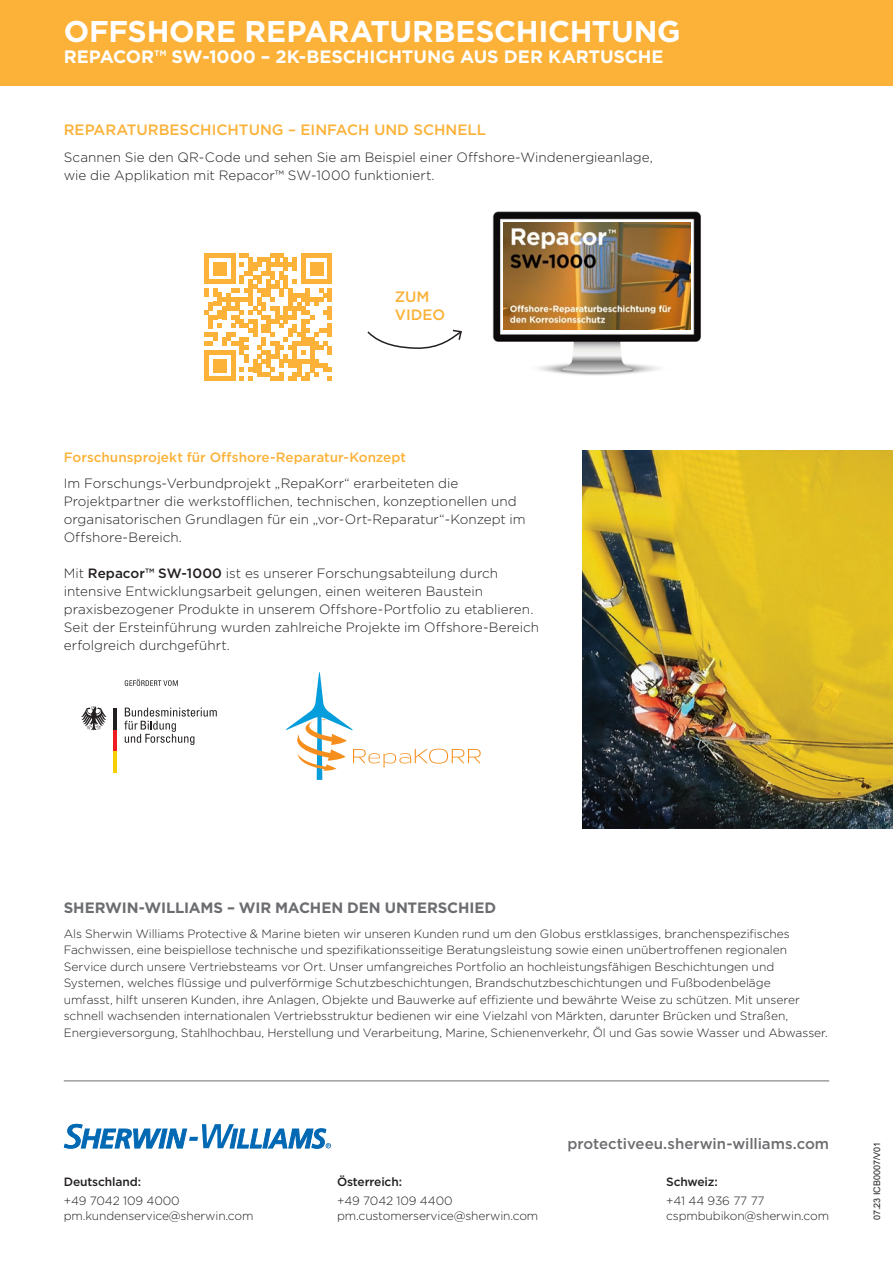
<style>
.page{position:relative;width:893px;height:1263px;background:#fff}
.page>*{position:absolute;margin:0;border:0;box-sizing:border-box;transform-origin:0 0}
.Product_Name{font:700 30px "Gotham";letter-spacing:-.01em;color:#fff}
.Product_Name-2{font:700 18px "Gotham";letter-spacing:-.005em;color:#fff}
.t1{font:500 15px "Gotham";color:#fcb238}
.t2{font:700 15px "Gotham";letter-spacing:-.01em;color:#6c6d70}
.para_intro_text{font:500 15px "Gotham";letter-spacing:-.005em;color:#6c6d70}
.Paragraph_Intro_Text{font:300 13.5px/18px "Gotham";color:#231f20}
.Paragraph_Intro_Text-2{font:500 13.5px "Gotham";letter-spacing:.005em;color:#fcb238}
.para_intro_text-2{font:300 12px/16.5px "Gotham";letter-spacing:-.005em;color:#231f20}
.para_intro_text-3{font:500 12px "Gotham";letter-spacing:-.01em;color:#231f20}
.para_intro_text-4{font:9px "Arial";color:#231f20}
.s1{font-weight:500}
</style>
<div class="page">
<svg style="left:204px;top:253px;width:128px;height:128px"></svg>
<img style="left:492px;top:211px;width:209px;height:165px">
<img style="left:503px;top:223px;width:188px;height:106px">
<svg style="left:367px;top:329px;width:95px;height:20px"></svg>
<div style="left:0;top:0;width:893px;height:85px;background:#fcb238"></div>
<svg style="left:64px;top:1124px;width:267px;height:25px"></svg>
<img style="left:583px;top:451px;width:310px;height:377px">
<svg style="left:286px;top:672px;width:195px;height:108px"></svg>
<svg style="left:124px;top:708px;width:93px;height:37px"></svg>
<hr style="left:113px;top:751px;width:4px;height:22px;background:#f4cf02">
<hr style="left:113px;top:729px;width:4px;height:22px;background:#ee1d23">
<hr style="left:113px;top:708px;width:4px;height:21px;background:#231f20">
<svg style="left:81px;top:706px;width:26px;height:24px"></svg>
<svg style="left:125px;top:679px;width:53px;height:7px"></svg>
<hr style="left:64px;top:1080px;width:765px;height:1px;background:#6c6d70">
<p class="Product_Name" style="left:64px;top:12px;width:618px">OFFSHORE REPARATURBESCHICHTUNG</p>
<p class="Product_Name-2" style="left:64px;top:45px;width:601px">REPACOR™ SW-1000 – 2K-BESCHICHTUNG AUS DER KARTUSCHE</p>
<p class="t1" style="left:64px;top:120px;width:424px">REPARATURBESCHICHTUNG – EINFACH UND SCHNELL</p>
<p class="Paragraph_Intro_Text" style="left:64px;top:148px;width:591px">Scannen Sie den QR-Code und sehen Sie am Beispiel einer Offshore-Windenergieanlage, wie die Applikation mit Repacor™ SW-1000 funktioniert.</p>
<p class="t1" style="left:395px;top:287px;width:36px">ZUM</p>
<p class="t1" style="left:395px;top:305px;width:52px">VIDEO</p>
<p class="Paragraph_Intro_Text-2" style="left:64px;top:448px;width:344px">Forschunsprojekt für Offshore-Reparatur-Konzept</p>
<p class="Paragraph_Intro_Text" style="left:64px;top:474px;width:463px">Im Forschungs-Verbundprojekt „RepaKorr“ erarbeiteten die Projektpartner die werkstofflichen, technischen, konzeptionellen und organisatorischen Grundlagen für ein „vor-Ort-Reparatur“-Konzept im Offshore-Bereich.</p>
<p class="Paragraph_Intro_Text" style="left:64px;top:564px;width:477px">Mit <span class="s1">Repacor™ SW-1000</span> ist es unserer Forschungsabteilung durch intensive Entwicklungsarbeit gelungen, einen weiteren Baustein praxisbezogener Produkte in unserem Offshore-Portfolio zu etablieren.<br>Seit der Ersteinführung wurden zahlreiche Projekte im Offshore-Bereich erfolgreich durchgeführt.</p>
<p class="t2" style="left:64px;top:897px;width:434px">SHERWIN-WILLIAMS – WIR MACHEN DEN UNTERSCHIED</p>
<p class="para_intro_text-2" style="left:64px;top:925px;width:766px">Als Sherwin Williams Protective &amp; Marine bieten wir unseren Kunden rund um den Globus erstklassiges, branchenspezifisches Fachwissen, eine beispiellose technische und spezifikationsseitige Beratungsleistung sowie einen unübertroffenen regionalen Service durch unsere Vertriebsteams vor Ort. Unser umfangreiches Portfolio an hochleistungsfähigen Beschichtungen und Systemen, welches flüssige und pulverförmige Schutzbeschichtungen, Brandschutzbeschichtungen und Fußbodenbeläge<br>umfasst, hilft unseren Kunden, ihre Anlagen, Objekte und Bauwerke auf effiziente und bewährte Weise zu schützen. Mit unserer schnell wachsenden internationalen Vertriebsstruktur bedienen wir eine Vielzahl von Märkten, darunter Brücken und Straßen, Energieversorgung, Stahlhochbau, Herstellung und Verarbeitung, Marine, Schienenverkehr, Öl und Gas sowie Wasser und Abwasser.</p>
<p class="para_intro_text-3" style="left:64px;top:1174px;width:79px">Deutschland:</p>
<p class="para_intro_text-2" style="left:64px;top:1192px;width:118px">+49 7042 109 4000</p>
<p class="para_intro_text-2" style="left:64px;top:1207px;width:191px">pm.kundenservice@sherwin.com</p>
<p class="para_intro_text-3" style="left:337px;top:1174px;width:66px">Österreich:</p>
<p class="para_intro_text-2" style="left:337px;top:1193px;width:203px;line-height:15px">+49 7042 109 4400 pm.customerservice@sherwin.com</p>
<p class="para_intro_text" style="left:567px;top:1134px;width:263px">protectiveeu.sherwin-williams.com</p>
<p class="para_intro_text-3" style="left:666px;top:1174px;width:53px">Schweiz:</p>
<p class="para_intro_text-2" style="left:666px;top:1192px;width:100px">+41 44 936 77 77</p>
<p class="para_intro_text-2" style="left:666px;top:1207px;width:164px">cspmbubikon@sherwin.com</p>
<p class="para_intro_text-4" style="left:871px;top:1220px;width:80px;rotate:-90deg">07.23 ICB0007/V01</p>
</div>
